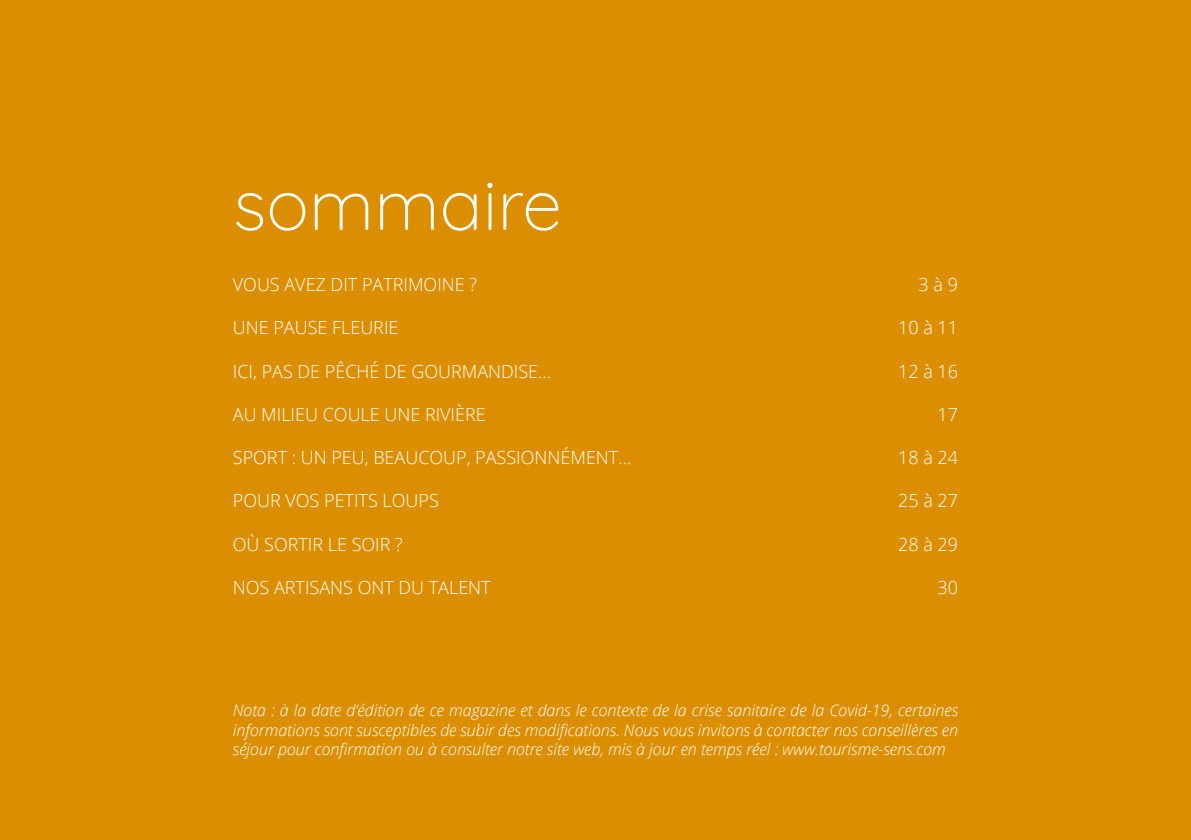
<style>
.page{position:relative;width:1191px;height:840px;background:#fff}
.page>*{position:absolute;margin:0;border:0;box-sizing:border-box;transform-origin:0 0}
.t1{font:300 72px "Quicksand";color:#fff}
.t2{font:300 18px "Open Sans";color:#fff}
.t3{font:italic 300 16px/19.2px "Open Sans";color:#fff;text-align:justify}
</style>
<div class="page">
<div style="left:0;top:0;width:1191px;height:839px;background:#db8f00"></div>
<div style="left:40px;top:782px;width:33px;height:33px;border:2px solid #db8f00;border-radius:50%"></div>
<p class="t1" style="left:233px;top:148px;width:330px">sommaire</p>
<p class="t2" style="left:233px;top:272px;width:246px">VOUS AVEZ DIT PATRIMOINE ?</p>
<p class="t2" style="left:233px;top:315px;width:167px">UNE PAUSE FLEURIE</p>
<p class="t2" style="left:233px;top:358px;width:320px">ICI, PAS DE PÊCHÉ DE GOURMANDISE…</p>
<p class="t2" style="left:233px;top:402px;width:254px">AU MILIEU COULE UNE RIVIÈRE</p>
<p class="t2" style="left:233px;top:445px;width:400px">SPORT : UN PEU, BEAUCOUP, PASSIONNÉMENT…</p>
<p class="t2" style="left:233px;top:488px;width:207px">POUR VOS PETITS LOUPS</p>
<p class="t2" style="left:233px;top:531px;width:171px">OÙ SORTIR LE SOIR ?</p>
<p class="t2" style="left:233px;top:574px;width:259px">NOS ARTISANS ONT DU TALENT</p>
<p class="t2" style="left:918px;top:272px;width:41px">3 à 9</p>
<p class="t2" style="left:898px;top:315px;width:62px">10 à 11</p>
<p class="t2" style="left:898px;top:358px;width:62px">12 à 16</p>
<p class="t2" style="left:937px;top:402px;width:22px">17</p>
<p class="t2" style="left:898px;top:445px;width:62px">18 à 24</p>
<p class="t2" style="left:898px;top:488px;width:62px">25 à 27</p>
<p class="t2" style="left:898px;top:531px;width:62px">28 à 29</p>
<p class="t2" style="left:937px;top:574px;width:22px">30</p>
<p class="t3" style="left:233px;top:700px;width:726px">Nota : à la date d’édition de ce magazine et dans le contexte de la crise sanitaire de la Covid-19, certaines informations sont susceptibles de subir des modifications. Nous vous invitons à contacter nos conseillères en séjour pour confirmation ou à consulter notre site web, mis à jour en temps réel : www.tourisme-sens.com</p>
</div>
